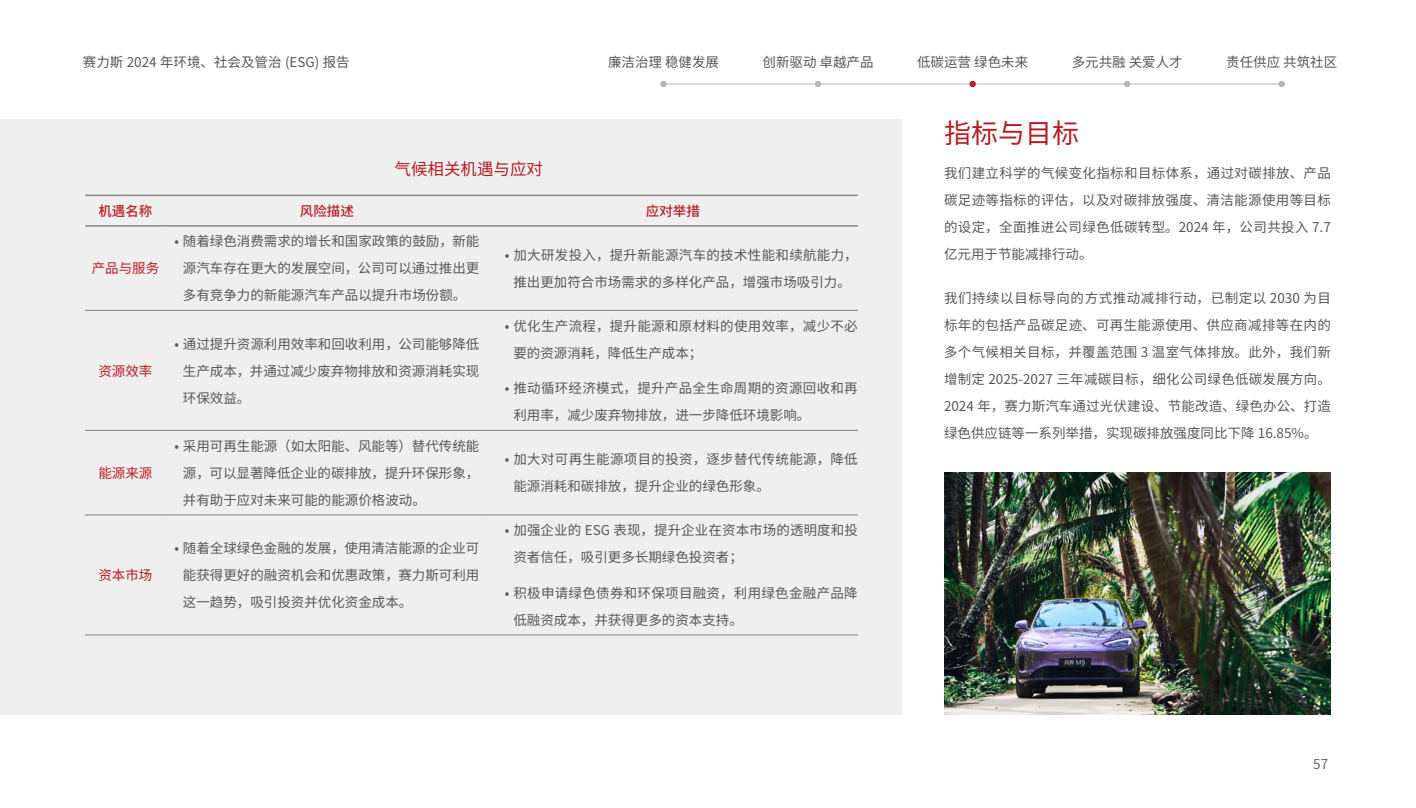
<style>
.page{position:relative;width:1416px;height:808px;background:#fff}
.page>*{position:absolute;margin:0;border:0;box-sizing:border-box;transform-origin:0 0}
.t1{font:27px "Source Han Sans CN";color:#b81c22}
.t2{font:16.5px "Source Han Sans CN";color:#b81c22}
.t3{font:13.5px/27px "Source Han Sans CN";color:#595757;text-align:justify}
.t4{font:13.5px/27px "Source Han Sans CN";letter-spacing:.02em;color:#595757}
.t5{font:13.5px/27px "Source Han Sans CN";letter-spacing:.025em;color:#595757}
.t6{font:13.5px "Source Han Sans CN";color:#b81c22}
.t7{font:500 13.5px "Source Han Sans CN";color:#b81c22}
.t8{font:13.5px "Source Han Sans CN";color:#595757}
</style>
<div class="page">
<hr style="left:663px;top:84px;width:619px;height:1px;background:#b5b6b6">
<div style="left:660px;top:81px;width:7px;height:6px;background:#b5b6b6;border-radius:50%"></div>
<svg style="left:815px;top:81px;width:6px;height:6px"></svg>
<div style="left:969px;top:81px;width:7px;height:6px;background:#b81c22;border-radius:50%"></div>
<svg style="left:1124px;top:81px;width:6px;height:6px"></svg>
<div style="left:1278px;top:81px;width:7px;height:6px;background:#b5b6b6;border-radius:50%"></div>
<div style="left:0;top:119px;width:901px;height:595px;background:#efefef"></div>
<svg style="left:166px;top:309px;width:322px;height:207px"></svg>
<hr style="left:85px;top:310px;width:81px;height:1px;background:#898989">
<hr style="left:166px;top:310px;width:322px;height:1px;background:#898989">
<hr style="left:488px;top:310px;width:370px;height:1px;background:#898989">
<hr style="left:85px;top:430px;width:81px;height:1px;background:#898989">
<hr style="left:166px;top:430px;width:322px;height:1px;background:#898989">
<hr style="left:488px;top:430px;width:370px;height:1px;background:#898989">
<hr style="left:85px;top:514px;width:81px;height:1px;background:#898989">
<hr style="left:166px;top:514px;width:322px;height:1px;background:#898989">
<hr style="left:488px;top:514px;width:370px;height:1px;background:#898989">
<hr style="left:85px;top:634px;width:81px;height:1px;background:#898989">
<hr style="left:166px;top:634px;width:322px;height:1px;background:#898989">
<hr style="left:488px;top:634px;width:370px;height:1px;background:#898989">
<hr style="left:85px;top:195px;width:81px;height:1px;background:#898989">
<hr style="left:166px;top:195px;width:322px;height:1px;background:#898989">
<hr style="left:488px;top:195px;width:370px;height:1px;background:#898989">
<hr style="left:85px;top:225px;width:81px;height:2px;background:#898989">
<hr style="left:166px;top:225px;width:322px;height:2px;background:#898989">
<hr style="left:488px;top:225px;width:370px;height:2px;background:#898989">
<img style="left:944px;top:472px;width:387px;height:242px">
<p class="t3" style="left:83px;top:49px;width:268px">赛力斯 2024 年环境、社会及管治 (ESG) 报告</p>
<p class="t3" style="left:608px;top:49px;width:113px">廉洁治理 稳健发展</p>
<p class="t3" style="left:763px;top:49px;width:113px">创新驱动 卓越产品</p>
<p class="t3" style="left:917px;top:49px;width:113px">低碳运营 绿色未来</p>
<p class="t3" style="left:1072px;top:49px;width:113px">多元共融 关爱人才</p>
<p class="t3" style="left:1226px;top:49px;width:113px">责任供应 共筑社区</p>
<p class="t2" style="left:395px;top:160px;width:150px">气候相关机遇与应对</p>
<p class="t7" style="left:98px;top:203px;width:55px">机遇名称</p>
<p class="t7" style="left:300px;top:203px;width:55px">风险描述</p>
<p class="t7" style="left:646px;top:203px;width:55px">应对举措</p>
<p class="t6" style="left:92px;top:261px;width:69px">产品与服务</p>
<p class="t6" style="left:98px;top:363px;width:55px">资源效率</p>
<p class="t6" style="left:98px;top:465px;width:55px">能源来源</p>
<p class="t6" style="left:98px;top:567px;width:55px">资本市场</p>
<p class="t3" style="left:183px;top:228px;width:298px;text-indent:-9px">• 随着绿色消费需求的增长和国家政策的鼓励，新能源汽车存在更大的发展空间，公司可以通过推出更多有竞争力的新能源汽车产品以提升市场份额。</p>
<p class="t3" style="left:183px;top:330px;width:298px;text-indent:-9px">• 通过提升资源利用效率和回收利用，公司能够降低生产成本，并通过减少废弃物排放和资源消耗实现环保效益。</p>
<p class="t3" style="left:183px;top:433px;width:298px;text-indent:-9px">• 采用可再生能源（如太阳能、风能等）替代传统能源，可以显著降低企业的碳排放，提升环保形象，并有助于应对未来可能的能源价格波动。</p>
<p class="t3" style="left:183px;top:535px;width:298px;text-indent:-9px">• 随着全球绿色金融的发展，使用清洁能源的企业可能获得更好的融资机会和优惠政策，赛力斯可利用这一趋势，吸引投资并优化资金成本。</p>
<p class="t3" style="left:505px;top:242px;width:354px;text-align:center">• 加大研发投入，提升新能源汽车的技术性能和续航能力，推出更加符合市场需求的多样化产品，增强市场吸引力。</p>
<p class="t5" style="left:513px;top:313px;width:346px;text-indent:-9px">• 优化生产流程，提升能源和原材料的使用效率，减少不必要的资源消耗，降低生产成本；</p>
<p class="t4" style="left:513px;top:375px;width:346px;text-indent:-9px">• 推动循环经济模式，提升产品全生命周期的资源回收和再利用率，减少废弃物排放，进一步降低环境影响。</p>
<p class="t5" style="left:513px;top:446px;width:346px;text-indent:-9px">• 加大对可再生能源项目的投资，逐步替代传统能源，降低能源消耗和碳排放，提升企业的绿色形象。</p>
<p class="t3" style="left:513px;top:517px;width:346px;text-indent:-9px">• 加强企业的 ESG 表现，提升企业在资本市场的透明度和投资者信任，吸引更多长期绿色投资者；</p>
<p class="t4" style="left:513px;top:580px;width:346px;text-indent:-9px">• 积极申请绿色债券和环保项目融资，利用绿色金融产品降低融资成本，并获得更多的资本支持。</p>
<h1 class="t1" style="left:944px;top:118px;width:136px">指标与目标</h1>
<p class="t3" style="left:944px;top:160px;width:388px">我们建立科学的气候变化指标和目标体系，通过对碳排放、产品碳足迹等指标的评估，以及对碳排放强度、清洁能源使用等目标的设定，全面推进公司绿色低碳转型。2024 年，公司共投入 7.7亿元用于节能减排行动。</p>
<p class="t3" style="left:944px;top:285px;width:388px">我们持续以目标导向的方式推动减排行动，已制定以 2030 为目标年的包括产品碳足迹、可再生能源使用、供应商减排等在内的多个气候相关目标，并覆盖范围 3 温室气体排放。此外，我们新增制定 2025-2027 三年减碳目标，细化公司绿色低碳发展方向。2024 年，赛力斯汽车通过光伏建设、节能改造、绿色办公、打造绿色供应链等一系列举措，实现碳排放强度同比下降 16.85%。</p>
<p class="t8" style="left:1313px;top:757px;width:16px">57</p>
</div>
